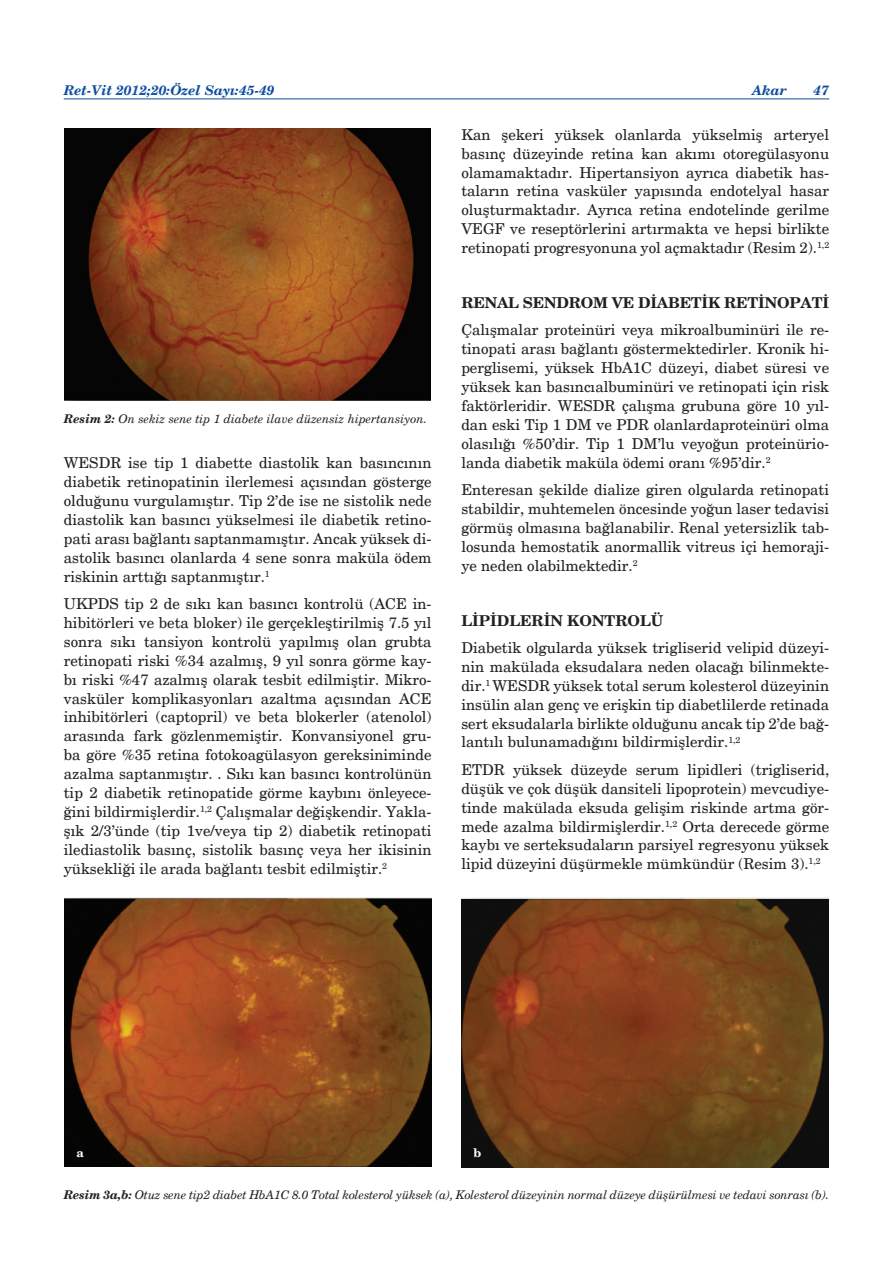
<style>
.page{position:relative;width:893px;height:1263px;background:#fff}
.page>*{position:absolute;margin:0;border:0;box-sizing:border-box;transform-origin:0 0}
.t1{font:15px/18.9px "New Century Schlbk";color:#231f20;text-align:justify}
.t2{font:700 15px "New Century Schlbk";letter-spacing:-.01em;color:#231f20}
.t3{font:italic 700 13.5px "New Century Schlbk";color:#0d4da1}
.dipnotlar{font:italic 12px "New Century Schlbk";letter-spacing:-.01em;color:#231f20}
.dipnotlar-2{font:700 12px "New Century Schlbk";color:#fff}
.s1{font-weight:700}
</style>
<div class="page">
<hr style="left:64px;top:99px;width:765px;height:1px;background:#0d4da1">
<img style="left:64px;top:129px;width:367px;height:272px">
<img style="left:64px;top:897px;width:367px;height:270px">
<img style="left:462px;top:897px;width:367px;height:270px">
<p class="t3" style="left:64px;top:82px;width:212px">Ret-Vit 2012;20:Özel Sayı:45-49</p>
<p class="t3" style="left:752px;top:82px;width:36px">Akar</p>
<p class="t3" style="left:813px;top:82px;width:17px">47</p>
<p class="dipnotlar" style="left:64px;top:411px;width:365px"><span class="s1">Resim 2:</span> On sekiz sene tip 1 diabete ilave düzensiz hipertansiyon.</p>
<p class="t1" style="left:64px;top:454px;width:369px">WESDR ise tip 1 diabette diastolik kan basıncının diabetik retinopatinin ilerlemesi açısından gösterge olduğunu vurgulamıştır. Tip 2’de ise ne sistolik nede diastolik kan basıncı yükselmesi ile diabetik retino&shy;pati arası bağlantı saptanmamıştır. Ancak yüksek di&shy;astolik basıncı olanlarda 4 sene sonra maküla ödem riskinin arttığı saptanmıştır.<sup>1</sup></p>
<p class="t1" style="left:64px;top:594px;width:369px">UKPDS tip 2 de sıkı kan basıncı kontrolü (ACE in&shy;hibitörleri ve beta bloker) ile gerçekleştirilmiş 7.5 yıl sonra sıkı tansiyon kontrolü yapılmış olan grubta retinopati riski %34 azalmış, 9 yıl sonra görme kay&shy;bı riski %47 azalmış olarak tesbit edilmiştir. Mikro&shy;vasküler komplikasyonları azaltma açısından ACE inhibitörleri (captopril) ve beta blokerler (atenolol) arasında fark gözlenmemiştir. Konvansiyonel gru&shy;ba göre %35 retina fotokoagülasyon gereksiniminde azalma saptanmıştır. . Sıkı kan basıncı kontrolünün tip 2 diabetik retinopatide görme kaybını önleyece&shy;ğini bildirmişlerdir.<sup>1,2</sup> Çalışmalar değişkendir. Yakla&shy;şık 2/3’ünde (tip 1ve/veya tip 2) diabetik retinopati ilediastolik basınç, sistolik basınç veya her ikisinin yüksekliği ile arada bağlantı tesbit edilmiştir.<sup>2</sup></p>
<p class="t1" style="left:461px;top:125px;width:369px">Kan şekeri yüksek olanlarda yükselmiş arteryel basınç düzeyinde retina kan akımı otoregülasyonu olamamaktadır. Hipertansiyon ayrıca diabetik has&shy;taların retina vasküler yapısında endotelyal hasar oluşturmaktadır. Ayrıca retina endotelinde gerilme VEGF ve reseptörlerini artırmakta ve hepsi birlikte retinopati progresyonuna yol açmaktadır (Resim 2).<sup>1,2</sup></p>
<p class="t2" style="left:461px;top:293px;width:369px">RENAL SENDROM VE DİABETİK RETİNOPATİ</p>
<p class="t1" style="left:461px;top:321px;width:369px">Çalışmalar proteinüri veya mikroalbuminüri ile re&shy;tinopati arası bağlantı göstermektedirler. Kronik hi&shy;perglisemi, yüksek HbA1C düzeyi, diabet süresi ve yüksek kan basıncıalbuminüri ve retinopati için risk faktörleridir. WESDR çalışma grubuna göre 10 yıl&shy;dan eski Tip 1 DM ve PDR olanlardaproteinüri olma olasılığı %50’dir. Tip 1 DM’lu veyoğun proteinürio&shy;landa diabetik maküla ödemi oranı %95’dir.<sup>2</sup></p>
<p class="t1" style="left:461px;top:480px;width:369px">Enteresan şekilde dialize giren olgularda retinopati stabildir, muhtemelen öncesinde yoğun laser tedavisi görmüş olmasına bağlanabilir. Renal yetersizlik tab&shy;losunda hemostatik anormallik vitreus içi hemoraji&shy;ye neden olabilmektedir.<sup>2</sup></p>
<p class="t2" style="left:461px;top:611px;width:204px">LİPİDLERİN KONTROLÜ</p>
<p class="t1" style="left:461px;top:638px;width:369px">Diabetik olgularda yüksek trigliserid velipid düzeyi&shy;nin makülada eksudalara neden olacağı bilinmekte&shy;dir.<sup>1</sup> WESDR yüksek total serum kolesterol düzeyinin insülin alan genç ve erişkin tip diabetlilerde retinada sert eksudalarla birlikte olduğunu ancak tip 2’de bağ&shy;lantılı bulunamadığını bildirmişlerdir.<sup>1,2</sup></p>
<p class="t1" style="left:461px;top:760px;width:369px">ETDR yüksek düzeyde serum lipidleri (trigliserid, düşük ve çok düşük dansiteli lipoprotein) mevcudiye&shy;tinde makülada eksuda gelişim riskinde artma gör&shy;mede azalma bildirmişlerdir.<sup>1,2</sup> Orta derecede görme kaybı ve serteksudaların parsiyel regresyonu yüksek lipid düzeyini düşürmekle mümkündür (Resim 3).<sup>1,2</sup></p>
<p class="dipnotlar-2" style="left:77px;top:1145px;width:9px">a</p>
<p class="dipnotlar-2" style="left:473px;top:1145px;width:9px">b</p>
<p class="dipnotlar" style="left:64px;top:1187px;width:767px"><span class="s1">Resim 3a,b:</span> Otuz sene tip2 diabet HbA1C 8.0 Total kolesterol yüksek (a), Kolesterol düzeyinin normal düzeye düşürülmesi ve tedavi sonrası (b).</p>
</div>
